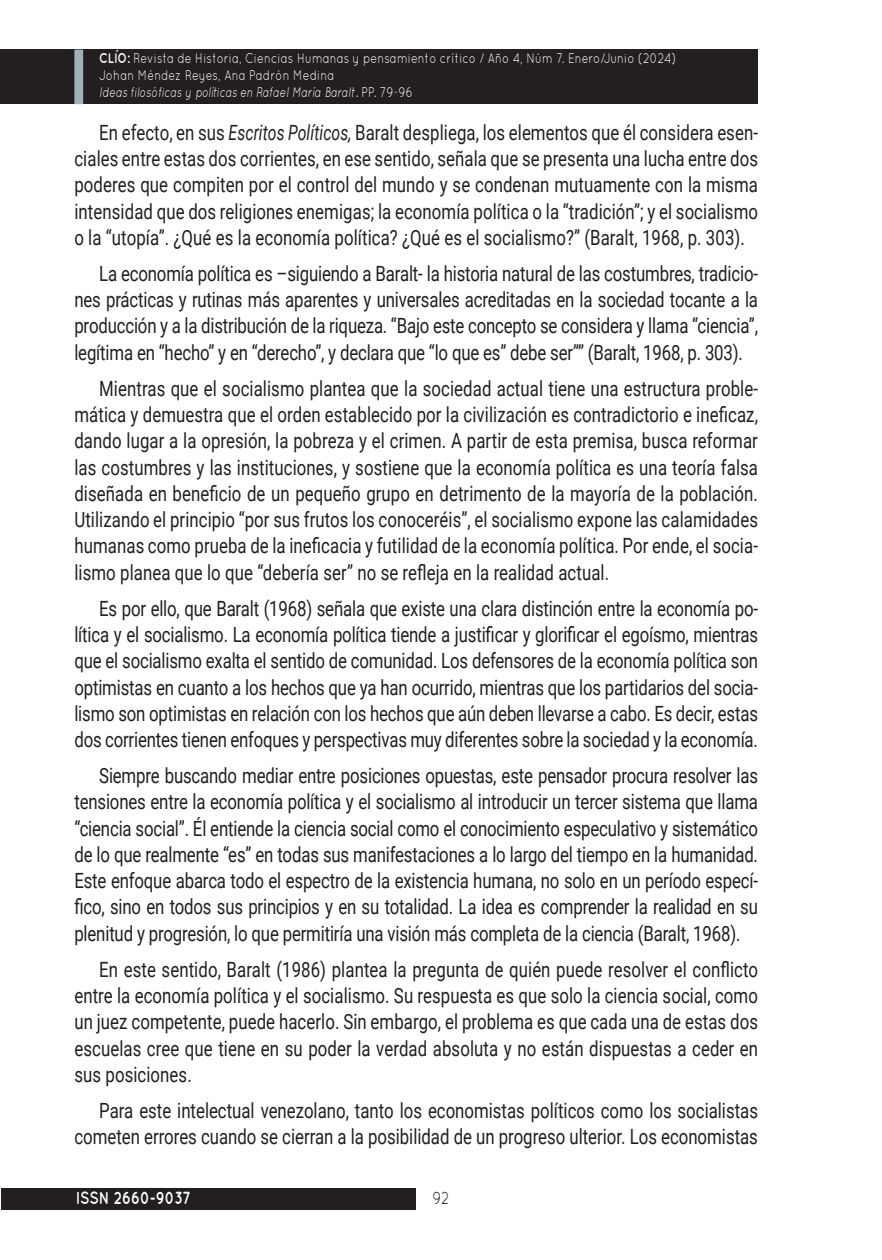
<style>
.page{position:relative;width:882px;height:1260px;background:#fff}
.page>*{position:absolute;margin:0;border:0;box-sizing:border-box;transform-origin:0 0}
.Art_parrafo_base{font:21px/26.2px "Roboto";color:#231f20;text-align:justify;scale:.8 1}
.t1{font:700 17.5px "Quicksand";color:#fff;scale:.8 1}
.t2{font:17.5px "Quicksand";color:#231f20;scale:.8 1}
.t3{font:14px/16.8px "Quicksand";letter-spacing:.01em;color:#fff;scale:.8 1}
.s1{font-weight:700}
.s2{font-style:italic}
</style>
<div class="page">
<div style="left:1px;top:50px;width:757px;height:54px;background:#231f20"></div>
<div style="left:1px;top:1188px;width:414px;height:22px;background:#231f20"></div>
<div style="left:74px;top:50px;width:9px;height:54px;background:#9eb2b8"></div>
<p class="t3" style="left:99px;top:49px;width:723px"><span class="s1">CLÍO:</span> Revista de Historia, Ciencias Humanas y pensamiento crítico / Año 4, Núm 7. Enero/Junio (2024)<br>Johan Méndez Reyes, Ana Padrón Medina<br><span class="s2">Ideas filosóficas y políticas en Rafael María Baralt.</span> PP. 79-96</p>
<p class="Art_parrafo_base" style="left:74px;top:118px;width:856px;text-indent:25px">En efecto, en sus <span class="s2">Escritos Políticos,</span> Baralt despliega, los elementos que él considera esen&shy;ciales entre estas dos corrientes, en ese sentido, señala que se presenta una lucha entre dos poderes que compiten por el control del mundo y se condenan mutuamente con la misma intensidad que dos religiones enemigas; la economía política o la “tradición”; y el socialismo o la “utopía”. ¿Qué es la economía política? ¿Qué es el socialismo?” (Baralt, 1968, p. 303).</p>
<p class="Art_parrafo_base" style="left:74px;top:260px;width:856px;text-indent:25px">La economía política es –siguiendo a Baralt- la historia natural de las costumbres, tradicio&shy;nes prácticas y rutinas más aparentes y universales acreditadas en la sociedad tocante a la producción y a la distribución de la riqueza. “Bajo este concepto se considera y llama “ciencia”, legítima en “hecho” y en “derecho”, y declara que “lo que es” debe ser”” (Baralt, 1968, p. 303).</p>
<p class="Art_parrafo_base" style="left:74px;top:374px;width:856px;text-indent:25px">Mientras que el socialismo plantea que la sociedad actual tiene una estructura proble&shy;mática y demuestra que el orden establecido por la civilización es contradictorio e ineficaz, dando lugar a la opresión, la pobreza y el crimen. A partir de esta premisa, busca reformar las costumbres y las instituciones, y sostiene que la economía política es una teoría falsa diseñada en beneficio de un pequeño grupo en detrimento de la mayoría de la población.<br>Utilizando el principio “por sus frutos los conoceréis”, el socialismo expone las calamidades humanas como prueba de la ineficacia y futilidad de la economía política. Por ende, el socia&shy;lismo planea que lo que “debería ser” no se refleja en la realidad actual.</p>
<p class="Art_parrafo_base" style="left:74px;top:594px;width:856px;text-indent:25px">Es por ello, que Baralt (1968) señala que existe una clara distinción entre la economía po&shy;lítica y el socialismo. La economía política tiende a justificar y glorificar el egoísmo, mientras que el socialismo exalta el sentido de comunidad. Los defensores de la economía política son optimistas en cuanto a los hechos que ya han ocurrido, mientras que los partidarios del socia&shy;lismo son optimistas en relación con los hechos que aún deben llevarse a cabo. Es decir, estas dos corrientes tienen enfoques y perspectivas muy diferentes sobre la sociedad y la economía.</p>
<p class="Art_parrafo_base" style="left:74px;top:762px;width:856px;text-indent:25px">Siempre buscando mediar entre posiciones opuestas, este pensador procura resolver las tensiones entre la economía política y el socialismo al introducir un tercer sistema que llama “ciencia social”. Él entiende la ciencia social como el conocimiento especulativo y sistemático de lo que realmente “es” en todas sus manifestaciones a lo largo del tiempo en la humanidad.<br>Este enfoque abarca todo el espectro de la existencia humana, no solo en un período especí&shy;fico, sino en todos sus principios y en su totalidad. La idea es comprender la realidad en su plenitud y progresión, lo que permitiría una visión más completa de la ciencia (Baralt, 1968).</p>
<p class="Art_parrafo_base" style="left:74px;top:956px;width:856px;text-indent:25px">En este sentido, Baralt (1986) plantea la pregunta de quién puede resolver el conflicto entre la economía política y el socialismo. Su respuesta es que solo la ciencia social, como un juez competente, puede hacerlo. Sin embargo, el problema es que cada una de estas dos escuelas cree que tiene en su poder la verdad absoluta y no están dispuestas a ceder en sus posiciones.</p>
<p class="Art_parrafo_base" style="left:74px;top:1097px;width:856px;text-align:right">Para este intelectual venezolano, tanto los economistas políticos como los socialistas cometen errores cuando se cierran a la posibilidad de un progreso ulterior. Los economistas</p>
<p class="t1" style="left:76px;top:1188px;width:145px">ISSN 2660-9037</p>
<p class="t2" style="left:432px;top:1188px;width:23px">92</p>
</div>
